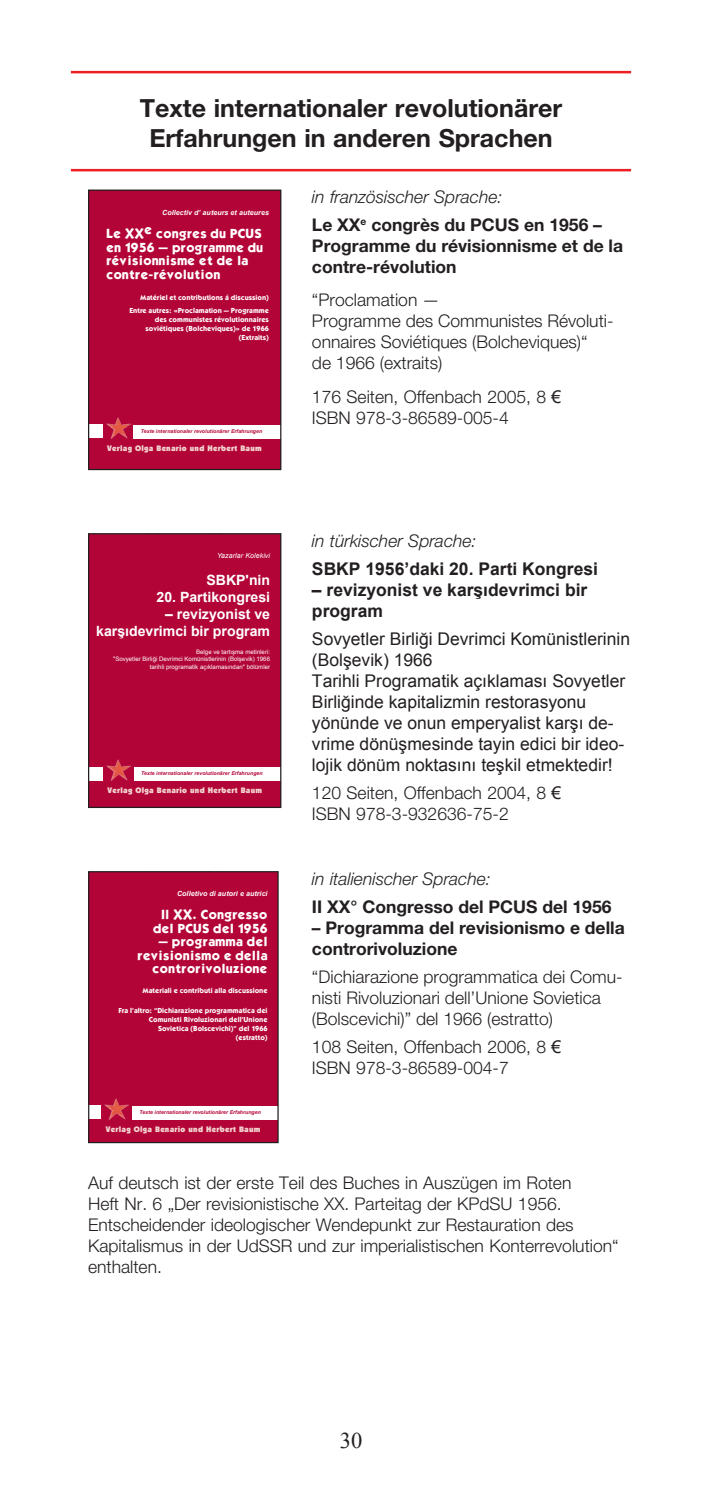
<style>
.page{position:relative;width:702px;height:1489px;background:#fff}
.page>*{position:absolute;margin:0;border:0;box-sizing:border-box;transform-origin:0 0}
.t1{font:700 25px/30px "Helvetica Neue";color:#231f20;text-align:center}
.t2{font:22.5px "Times New Roman";color:#231f20}
.t3{font:300 17.5px/21px "Helvetica Neue";color:#231f20}
.t4{font:17.5px/21px "Arial";color:#231f20}
.t5{font:700 17.5px/21px "Helvetica Neue";color:#231f20}
.t6{font:700 17.5px/21px "Arial";color:#231f20}
.t7{font:italic 300 17.5px "Helvetica Neue";color:#231f20}
.t8{font:700 14px/17px "Arial";color:#fff;text-align:right}
.t9{font:11.25px/13.5px "Kabel Bd";color:#fff;text-align:right}
.t10{font:900 8px "Kabel IT Cby BT";letter-spacing:.035em;color:#f2d5d1}
.t11{font:700 7.5px/9px "Kabel Itc TEE";color:#fff;text-align:right}
.t12{font:italic 700 7px "Arial";letter-spacing:.01em;color:#fff}
.t13{font:italic 7px "Arial";letter-spacing:.01em;color:#fff}
.t14{font:6px/7.2px "Arial";color:#fff;text-align:right}
.t15{font:italic 700 5.25px "Arial";letter-spacing:.01em;color:#b30437}
.s1{font-weight:300;font-style:italic}
.s2{font-family:"Arial";font-weight:400}
</style>
<div class="page">
<div style="left:89px;top:190px;width:192px;height:279px;background:#b30437"></div>
<div style="left:133px;top:425px;width:148px;height:13px;background:#fff"></div>
<img style="left:106px;top:417px;width:24px;height:21px">
<div style="left:89px;top:424px;width:13px;height:14px;background:#fff"></div>
<div style="left:88px;top:189px;width:193px;height:281px;border:1px solid #231f20"></div>
<hr style="left:71px;top:71px;width:560px;height:2px;background:#ee1f23">
<hr style="left:71px;top:169px;width:560px;height:2px;background:#ee1f23">
<div style="left:89px;top:533px;width:192px;height:274px;background:#b30437"></div>
<div style="left:134px;top:767px;width:147px;height:13px;background:#fff"></div>
<img style="left:106px;top:759px;width:24px;height:21px">
<div style="left:89px;top:767px;width:14px;height:13px;background:#fff"></div>
<div style="left:88px;top:533px;width:193px;height:275px;border:1px solid #231f20"></div>
<div style="left:89px;top:871px;width:189px;height:271px;background:#b30437"></div>
<div style="left:132px;top:1105px;width:146px;height:14px;background:#fff"></div>
<img style="left:105px;top:1098px;width:24px;height:21px">
<div style="left:89px;top:1105px;width:12px;height:13px;background:#fff"></div>
<div style="left:88px;top:871px;width:191px;height:272px;border:1px solid #231f20"></div>
<h1 class="t1" style="left:140px;top:92px;width:424px">Texte internationaler revolutionärer<br>Erfahrungen in anderen Sprachen</h1>
<p class="t12" style="left:162px;top:208px;width:108px">Collectiv dʼ auteurs et auteures</p>
<p class="t9" style="left:106px;top:226px;width:159px;text-align:left">Le XXe congres du PCUS en 1956 – programme du révisionnisme et de la contre-révolution</p>
<p class="t11" style="left:129px;top:290px;width:141px;line-height:13px">Matériel et contributions á discussion)<br>Entre autres: «Proclamation — Programme</p>
<p class="t11" style="left:145px;top:315px;width:125px">des communistes révolutionnaires soviétiques (Bolcheviques)» de 1966 (Extraits)</p>
<p class="t15" style="left:141px;top:427px;width:123px">Texte internationaler revolutionärer Erfahrungen</p>
<p class="t10" style="left:107px;top:443px;width:156px">Verlag Olga Benario und Herbert Baum</p>
<p class="t13" style="left:217px;top:550px;width:55px">Yazarlar Kolekivi</p>
<p class="t8" style="left:206px;top:572px;width:65px">SBKP'nin</p>
<p class="t8" style="left:156px;top:589px;width:115px">20. Partikongresi</p>
<p class="t8" style="left:96px;top:606px;width:175px">– revizyonist ve karşıdevrimci bir program</p>
<p class="t14" style="left:113px;top:648px;width:158px">Belge ve tartışma metinleri:<br>"Sovyetler Birliği Devrimci Komünistlerinin (Bolşevik) 1966 tarihli programatik açıklamasından" bölümler</p>
<p class="t15" style="left:141px;top:769px;width:123px">Texte internationaler revolutionärer Erfahrungen</p>
<p class="t10" style="left:107px;top:785px;width:156px">Verlag Olga Benario und Herbert Baum</p>
<p class="t12" style="left:177px;top:888px;width:92px">Colletivo di autori e autrici</p>
<p class="t9" style="left:153px;top:907px;width:116px">Il XX. Congresso del PCUS del 1956</p>
<p class="t9" style="left:137px;top:934px;width:132px">– programma del revisionismo e della controrivoluzione</p>
<p class="t11" style="left:142px;top:986px;width:126px">Materiali e contributi alla discussione</p>
<p class="t11" style="left:118px;top:1005px;width:151px">Fra l’altro: “Dichiarazione programmatica dei Comunisti Rivoluzionari dell’Unione Sovietica (Bolscevichi)” del 1966<br>(estratto)</p>
<p class="t15" style="left:139px;top:1108px;width:123px">Texte internationaler revolutionärer Erfahrungen</p>
<p class="t10" style="left:106px;top:1123px;width:156px">Verlag Olga Benario und Herbert Baum</p>
<p class="t5" style="left:312px;top:182px;width:291px;line-height:28px"><span class="s1">in französischer Sprache:<br></span>Le XX<sup>e</sup> congrès du PCUS en 1956 –</p>
<p class="t5" style="left:312px;top:235px;width:313px">Programme du révisionnisme et de la contre-révolution</p>
<p class="t3" style="left:312px;top:289px;width:303px">“Proclamation —<br>Programme des Communistes Révoluti&shy;onnaires Soviétiques (Bolcheviques)“<br>de 1966 (extraits)</p>
<p class="t3" style="left:312px;top:385px;width:251px">176 Seiten, Offenbach 2005, 8 <span class="s2">€<br></span>ISBN 978-3-86589-005-4</p>
<p class="t7" style="left:312px;top:530px;width:166px">in türkischer Sprache:</p>
<p class="t6" style="left:312px;top:559px;width:287px">SBKP 1956ʼdaki 20. Parti Kongresi</p>
<p class="t6" style="left:312px;top:580px;width:277px">– revizyonist ve karşıdevrimci bir program</p>
<p class="t4" style="left:312px;top:628px;width:319px">Sovyetler Birliği Devrimci Komünistlerinin (Bolşevik) 1966<br>Tarihli Programatik açıklaması Sovyetler Birliğinde kapitalizmin restorasyonu yönünde ve onun emperyalist karşı de&shy;vrime dönüşmesinde tayin edici bir ideo&shy;lojik dönüm noktasını teşkil etmektedir!</p>
<p class="t3" style="left:312px;top:782px;width:251px">120 Seiten, Offenbach 2004, 8 <span class="s2">€<br></span>ISBN 978-3-932636-75-2</p>
<p class="t7" style="left:312px;top:868px;width:180px">in italienischer Sprache:</p>
<p class="t5" style="left:312px;top:895px;width:301px">II XX° Congresso del PCUS del 1956</p>
<p class="t5" style="left:312px;top:916px;width:314px">– Programma del revisionismo e della controrivoluzione</p>
<p class="t3" style="left:312px;top:965px;width:312px">“Dichiarazione programmatica dei Comu&shy;nisti Rivoluzionari dell’Unione Sovietica (Bolscevichi)” del 1966 (estratto)</p>
<p class="t3" style="left:312px;top:1035px;width:251px">108 Seiten, Offenbach 2006, 8 <span class="s2">€<br></span>ISBN 978-3-86589-004-7</p>
<p class="t3" style="left:88px;top:1171px;width:532px">Auf deutsch ist der erste Teil des Buches in Auszügen im Roten<br>Heft Nr. 6 „Der revisionistische XX. Parteitag der KPdSU 1956.<br>Entscheidender ideologischer Wendepunkt zur Restauration des Kapitalismus in der UdSSR und zur imperialistischen Konterrevolution“ enthalten.</p>
<p class="t2" style="left:340px;top:1424px;width:24px">30</p>
</div>
